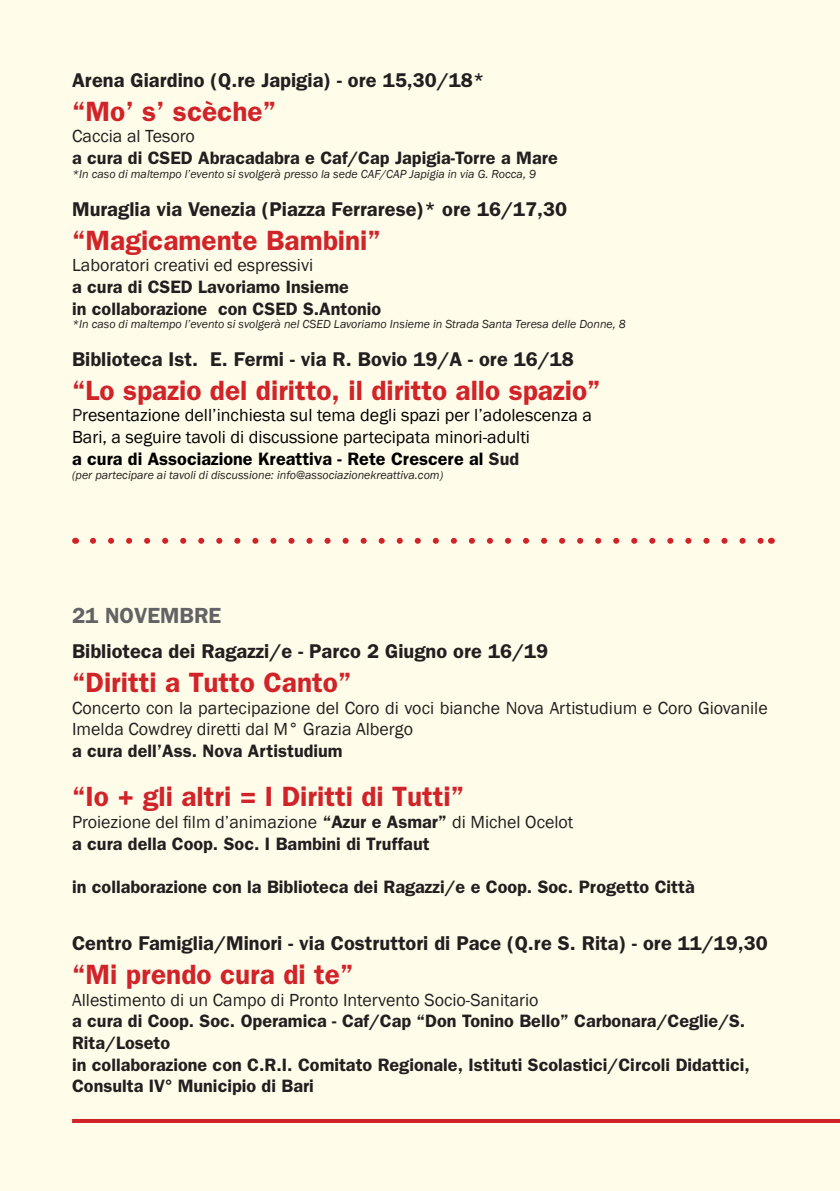
<style>
.page{position:relative;width:840px;height:1191px;background:#fff}
.page>*{position:absolute;margin:0;border:0;box-sizing:border-box;transform-origin:0 0}
.t1{font:600 28px "Franklin Gothic";color:#d1232a}
.t2{font:600 22px "Franklin Gothic";color:#636366}
.t3{font:600 20px "Franklin Gothic";color:#231f20}
.t4{font:600 18px/21.6px "Franklin Gothic";color:#231f20}
.t5{font:18px/21.6px "Franklin Gothic";color:#231f20}
.t6{font:18px/21.6px "Franklin Gothic";color:#000}
.t7{font:italic 12px "Franklin Gothic";color:#231f20}
.s1{color:#231f20}
.s2{font-weight:600}
.s3{font-weight:600;color:#231f20}
.s4{font-weight:400}
</style>
<div class="page">
<div style="left:0;top:0;width:839px;height:1191px;background:#fffde9"></div>
<svg style="left:93px;top:538px;width:668px;height:6px"></svg>
<hr style="left:72px;top:1119px;width:767px;height:4px;background:#d1232a">
<p class="t3" style="left:72px;top:68px;width:414px">Arena Giardino (Q.re Japigia) - ore 15,30/18*</p>
<h1 class="t1" style="left:72px;top:94px;width:205px">“Mo’ s’ scèche”</h1>
<p class="t5" style="left:72px;top:126px;width:124px">Caccia al Tesoro</p>
<p class="t4" style="left:72px;top:147px;width:487px">a cura di CSED Abracadabra e Caf/Cap Japigia-Torre a Mare</p>
<p class="t7" style="left:72px;top:167px;width:465px">*In caso di maltempo l’evento si svolgerà presso la sede CAF/CAP Japigia in via G. Rocca, 9</p>
<p class="t3" style="left:72px;top:197px;width:496px">Muraglia via Venezia (Piazza Ferrarese)* ore 16/17,30</p>
<h1 class="t1" style="left:72px;top:223px;width:310px">“Magicamente Bambini”</h1>
<p class="t5" style="left:72px;top:255px;width:242px">Laboratori creativi ed espressivi</p>
<p class="t4" style="left:72px;top:276px;width:310px">a cura di CSED Lavoriamo Insieme<br>in collaborazione con CSED S.Antonio</p>
<p class="t7" style="left:72px;top:317px;width:555px">*In caso di maltempo l’evento si svolgerà nel CSED Lavoriamo Insieme in Strada Santa Teresa delle Donne, 8</p>
<p class="t3" style="left:72px;top:347px;width:503px">Biblioteca Ist. E. Fermi - via R. Bovio 19/A - ore 16/18</p>
<h1 class="t1" style="left:72px;top:373px;width:530px">“Lo spazio del diritto, il diritto allo spazio”</h1>
<p class="t6" style="left:72px;top:405px;width:521px"><span class="s1">P</span>resentazione dell’inchiesta sul tema degli spazi per l’adolescenza a<br>Bari, a seguire tavoli di discussione partecipata minori-adulti<br><span class="s2">a cura di Associazione Kreattiva - Rete Crescere al</span> <span class="s3">Sud</span></p>
<p class="t7" style="left:72px;top:467px;width:372px">(per partecipare ai tavoli di discussione: info@associazionekreattiva.com)</p>
<p class="t2" style="left:72px;top:602px;width:151px">21 NOVEMBRE</p>
<p class="t3" style="left:72px;top:639px;width:477px">Biblioteca dei Ragazzi/e - Parco 2 Giugno ore 16/19</p>
<h1 class="t1" style="left:72px;top:666px;width:281px">“Diritti a Tutto Canto”</h1>
<p class="t5" style="left:72px;top:697px;width:696px">Concerto con la partecipazione del Coro di voci bianche Nova Artistudium e Coro Giovanile<br>Imelda Cowdrey diretti dal M° Grazia Albergo</p>
<p class="t4" style="left:72px;top:740px;width:272px">a cura dell’Ass. Nova Artistudium</p>
<h1 class="t1" style="left:72px;top:780px;width:393px">“Io + gli altri = I Diritti di Tutti”</h1>
<p class="t4" style="left:72px;top:811px;width:502px"><span class="s4">Proiezione del film d’animazione</span> “Azur e Asmar” <span class="s4">di Michel Ocelot </span>a cura della Coop. Soc. I Bambini di Truffaut</p>
<p class="t4" style="left:72px;top:876px;width:623px">in collaborazione con la Biblioteca dei Ragazzi/e e Coop. Soc. Progetto Città</p>
<p class="t3" style="left:72px;top:931px;width:696px">Centro Famiglia/Minori - via Costruttori di Pace (Q.re S. Rita) - ore 11/19,30</p>
<h1 class="t1" style="left:72px;top:958px;width:283px">“Mi prendo cura di te”</h1>
<p class="t5" style="left:72px;top:989px;width:468px">Allestimento di un Campo di Pronto Intervento Socio-Sanitario</p>
<p class="t4" style="left:72px;top:1010px;width:679px">a cura di Coop. Soc. Operamica - Caf/Cap “Don Tonino Bello” Carbonara/Ceglie/S.<br>Rita/Loseto<br>in collaborazione con C.R.I. Comitato Regionale, Istituti Scolastici/Circoli Didattici, Consulta IV° Municipio di Bari</p>
</div>
